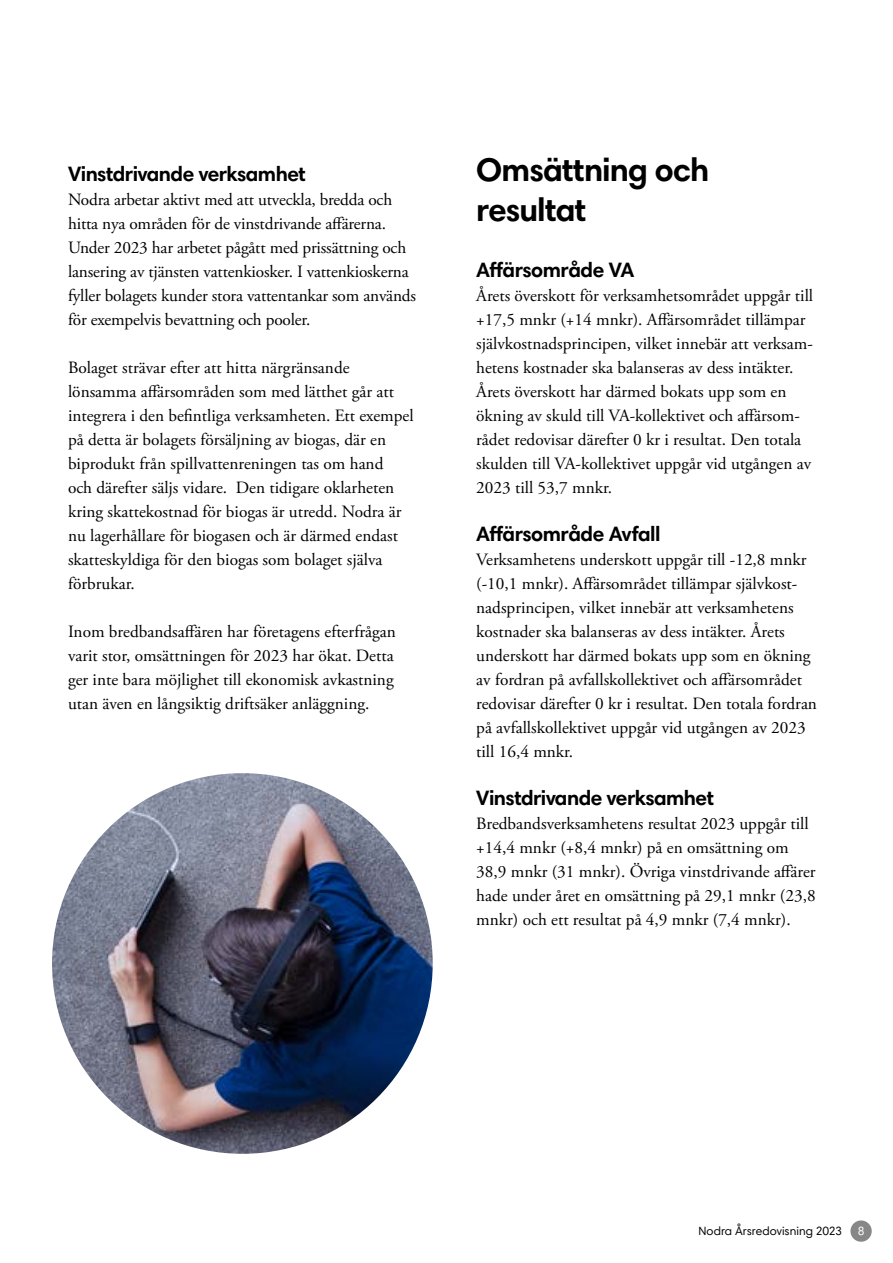
<style>
.page{position:relative;width:893px;height:1263px;background:#fff}
.page>*{position:absolute;margin:0;border:0;box-sizing:border-box;transform-origin:0 0}
.Rubrik_3__H3{font:700 33px/39.6px "Harmonia Sans Std";letter-spacing:-.025em;color:#000}
.Rubrik_4__H4{font:700 21px "Harmonia Sans Std";letter-spacing:-.025em;color:#000}
.Brödtext_inget_avstånd_före__p{font:17.25px/24px "Adobe Garamond Pro";color:#000}
.Brödtext__p{font:17.25px/24px "Adobe Garamond Pro";color:#000}
.t1{font:12px "Harmonia Sans Std";color:#000}
.t2{font:12px "Harmonia Sans Std";color:#fff}
</style>
<div class="page">
<div style="left:850px;top:1220px;width:22px;height:22px;background:#878787;border-radius:50%"></div>
<img style="left:47px;top:768px;width:390px;height:390px;border-radius:195px">
<div style="left:43px;top:764px;width:399px;height:399px;border:9px solid #fff;border-radius:50%"></div>
<h4 class="Rubrik_4__H4" style="left:68px;top:161px;width:239px">Vinstdrivande verksamhet</h4>
<p class="Brödtext_inget_avstånd_före__p" style="left:68px;top:188px;width:350px">Nodra arbetar aktivt med att utveckla, bredda och hitta nya områden för de vinstdrivande affärerna.<br>Under 2023 har arbetet pågått med prissättning och lansering av tjänsten vattenkiosker. I vattenkioskerna fyller bolagets kunder stora vattentankar som används för exempelvis bevattning och pooler.</p>
<p class="Brödtext__p" style="left:68px;top:356px;width:347px">Bolaget strävar efter att hitta närgränsande lönsamma affärsområden som med lätthet går att integrera i den befintliga verksamheten. Ett exempel på detta är bolagets försäljning av biogas, där en biprodukt från spillvattenreningen tas om hand<br>och därefter säljs vidare. Den tidigare oklarheten kring skattekostnad för biogas är utredd. Nodra är nu lagerhållare för biogasen och är därmed endast skatteskyldiga för den biogas som bolaget själva förbrukar.</p>
<p class="Brödtext__p" style="left:68px;top:620px;width:329px;text-align:justify">Inom bredbandsaffären har företagens efterfrågan varit stor, omsättningen för 2023 har ökat. Detta ger inte bara möjlighet till ekonomisk avkastning utan även en långsiktig driftsäker anläggning.</p>
<h3 class="Rubrik_3__H3" style="left:476px;top:149px;width:234px">Omsättning och resultat</h3>
<h4 class="Rubrik_4__H4" style="left:476px;top:257px;width:160px">Affärsområde VA</h4>
<p class="Brödtext_inget_avstånd_före__p" style="left:476px;top:284px;width:338px">Årets överskott för verksamhetsområdet uppgår till +17,5 mnkr (+14 mnkr). Affärsområdet tillämpar självkostnadsprincipen, vilket innebär att verksam&shy;hetens kostnader ska balanseras av dess intäkter.<br>Årets överskott har därmed bokats upp som en ökning av skuld till VA-kollektivet och affärsom&shy;rådet redovisar därefter 0 kr i resultat. Den totala skulden till VA-kollektivet uppgår vid utgången av 2023 till 53,7 mnkr.</p>
<h4 class="Rubrik_4__H4" style="left:476px;top:521px;width:186px">Affärsområde Avfall</h4>
<p class="Brödtext_inget_avstånd_före__p" style="left:476px;top:548px;width:342px">Verksamhetens underskott uppgår till -12,8 mnkr (-10,1 mnkr). Affärsområdet tillämpar självkost&shy;nadsprincipen, vilket innebär att verksamhetens kostnader ska balanseras av dess intäkter. Årets underskott har därmed bokats upp som en ökning av fordran på avfallskollektivet och affärsområdet redovisar därefter 0 kr i resultat. Den totala fordran på avfallskollektivet uppgår vid utgången av 2023 till 16,4 mnkr.</p>
<h4 class="Rubrik_4__H4" style="left:476px;top:785px;width:239px">Vinstdrivande verksamhet</h4>
<p class="Brödtext_inget_avstånd_före__p" style="left:476px;top:812px;width:341px">Bredbandsverksamhetens resultat 2023 uppgår till +14,4 mnkr (+8,4 mnkr) på en omsättning om 38,9 mnkr (31 mnkr). Övriga vinstdrivande affärer hade under året en omsättning på 29,1 mnkr (23,8 mnkr) och ett resultat på 4,9 mnkr (7,4 mnkr).</p>
<p class="t1" style="left:698px;top:1224px;width:145px">Nodra Årsredovisning 2023</p>
<p class="t2" style="left:858px;top:1224px;width:8px">8</p>
</div>
